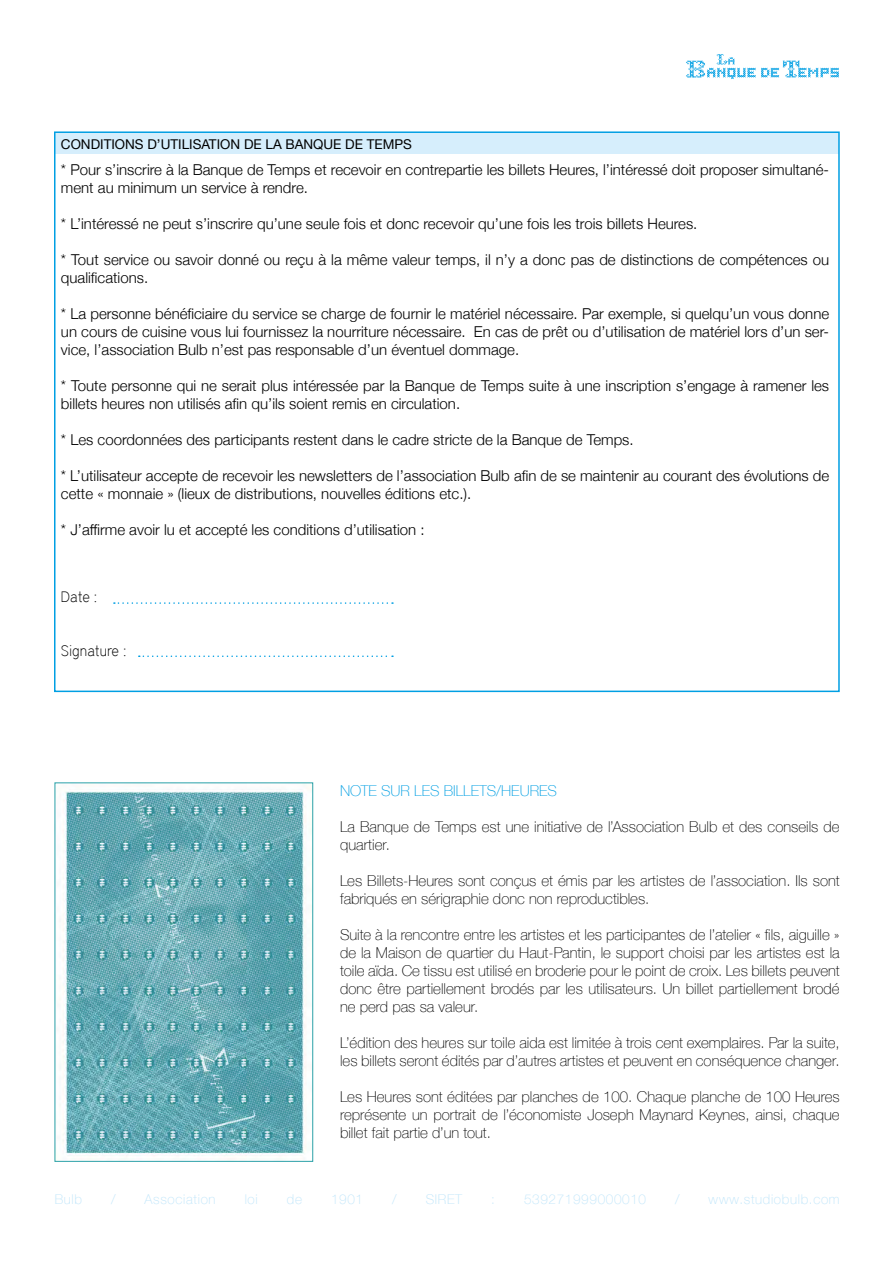
<style>
.page{position:relative;width:893px;height:1263px;background:#fff}
.page>*{position:absolute;margin:0;border:0;box-sizing:border-box;transform-origin:0 0}
.t1{font:300 15px/18px "Helvetica Neue";color:#000}
.t2{font:100 15px/18px "Helvetica Neue";color:#000}
.t3{font:100 15px "Helvetica Neue";color:#009fe3}
.t4{font:100 15px "District";color:#000}
.t5{font:100 13.5px "Helvetica Neue";letter-spacing:.05em;color:#bce4fa}
.t6{font:13.5px "Helvetica Neue";color:#000}
</style>
<div class="page">
<div style="left:54px;top:133px;width:785px;height:21px;background:#d6eefc"></div>
<img style="left:63px;top:788px;width:246px;height:368px">
<svg style="left:686px;top:54px;width:153px;height:25px"></svg>
<svg style="left:114px;top:602px;width:279px;height:2px"></svg>
<svg style="left:139px;top:655px;width:254px;height:2px"></svg>
<p class="t6" style="left:61px;top:135px;width:353px">CONDITIONS D’UTILISATION DE LA BANQUE DE TEMPS</p>
<p class="t1" style="left:61px;top:160px;width:770px">* Pour s’inscrire à la Banque de Temps et recevoir en contrepartie les billets Heures, l’intéressé doit proposer simultané&shy;ment au minimum un service à rendre.</p>
<p class="t1" style="left:61px;top:214px;width:638px">* L’intéressé ne peut s’inscrire qu’une seule fois et donc recevoir qu’une fois les trois billets Heures.</p>
<p class="t1" style="left:61px;top:250px;width:770px">* Tout service ou savoir donné ou reçu à la même valeur temps, il n’y a donc pas de distinctions de compétences ou qualifications.</p>
<p class="t1" style="left:61px;top:304px;width:770px;text-align:justify">* La personne bénéficiaire du service se charge de fournir le matériel nécessaire. Par exemple, si quelqu’un vous donne un cours de cuisine vous lui fournissez la nourriture nécessaire. En cas de prêt ou d’utilisation de matériel lors d’un ser&shy;vice, l’association Bulb n’est pas responsable d’un éventuel dommage.</p>
<p class="t1" style="left:61px;top:376px;width:770px">* Toute personne qui ne serait plus intéressée par la Banque de Temps suite à une inscription s’engage à ramener les billets heures non utilisés afin qu’ils soient remis en circulation.</p>
<p class="t1" style="left:61px;top:430px;width:574px">* Les coordonnées des participants restent dans le cadre stricte de la Banque de Temps.</p>
<p class="t1" style="left:61px;top:466px;width:770px">* L’utilisateur accepte de recevoir les newsletters de l’association Bulb afin de se maintenir au courant des évolutions de cette « monnaie » (lieux de distributions, nouvelles éditions etc.).</p>
<p class="t1" style="left:61px;top:520px;width:365px">* J’affirme avoir lu et accepté les conditions d’utilisation :</p>
<p class="t4" style="left:61px;top:587px;width:38px">Date :</p>
<p class="t4" style="left:61px;top:641px;width:67px">Signature :</p>
<p class="t3" style="left:340px;top:779px;width:218px">NOTE SUR LES BILLETS/HEURES</p>
<p class="t2" style="left:340px;top:817px;width:501px">La Banque de Temps est une initiative de l’Association Bulb et des conseils de quartier.</p>
<p class="t2" style="left:340px;top:871px;width:501px">Les Billets-Heures sont conçus et émis par les artistes de l’association. Ils sont fabriqués en sérigraphie donc non reproductibles.</p>
<p class="t2" style="left:340px;top:925px;width:501px;text-align:justify">Suite à la rencontre entre les artistes et les participantes de l’atelier « fils, aiguille » de la Maison de quartier du Haut-Pantin, le support choisi par les artistes est la toile aïda. Ce tissu est utilisé en broderie pour le point de croix. Les billets peuvent donc être partiellement brodés par les utilisateurs. Un billet partiellement brodé ne perd pas sa valeur.</p>
<p class="t2" style="left:340px;top:1033px;width:501px">L’édition des heures sur toile aida est limitée à trois cent exemplaires. Par la suite, les billets seront édités par d’autres artistes et peuvent en conséquence changer.</p>
<p class="t2" style="left:340px;top:1087px;width:501px;text-align:justify">Les Heures sont éditées par planches de 100. Chaque planche de 100 Heures représente un portrait de l’économiste Joseph Maynard Keynes, ainsi, chaque billet fait partie d’un tout.</p>
<p class="t5" style="left:55px;top:1189px;width:29px">Bulb</p>
<p class="t5" style="left:111px;top:1189px;width:6px">/</p>
<p class="t5" style="left:145px;top:1189px;width:73px">Association</p>
<p class="t5" style="left:245px;top:1189px;width:15px">loi</p>
<p class="t5" style="left:287px;top:1189px;width:17px">de</p>
<p class="t5" style="left:331px;top:1189px;width:34px">1901</p>
<p class="t5" style="left:392px;top:1189px;width:6px">/</p>
<p class="t5" style="left:426px;top:1189px;width:38px">SIRET</p>
<p class="t5" style="left:491px;top:1189px;width:5px">:</p>
<p class="t5" style="left:524px;top:1189px;width:124px">539271999000010</p>
<p class="t5" style="left:675px;top:1189px;width:6px">/</p>
<p class="t5" style="left:709px;top:1189px;width:133px">www.studiobulb.com</p>
</div>
